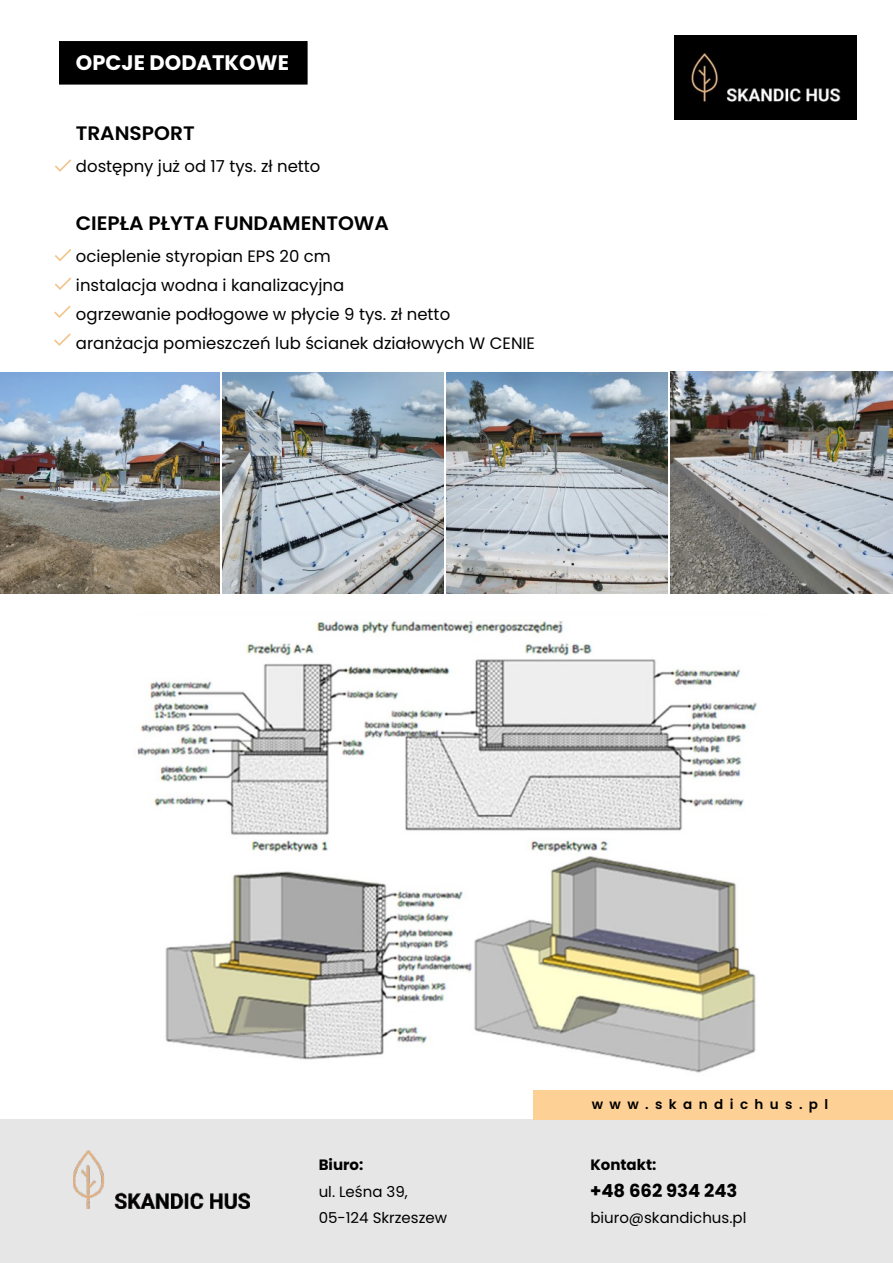
<style>
.page{position:relative;width:893px;height:1263px;background:#fff}
.page>*{position:absolute;margin:0;border:0;box-sizing:border-box;transform-origin:0 0}
.t1{font:700 21px "Poppins";color:#fff}
.t2{font:600 19.5px "Poppins";color:#000;scale:1.04 1}
.t3{font:700 18px "Poppins";color:#000}
.t4{font:16.5px/29.1px "Poppins";color:#000}
.t5{font:15px/26.4px "Poppins";color:#000}
.t6{font:700 15px "Poppins";color:#000}
.t7{font:600 13.5px "Poppins";letter-spacing:.475em;color:#000}
</style>
<div class="page">
<div style="left:0;top:1120px;width:893px;height:143px;background:#e6e6e6"></div>
<img style="left:74px;top:1151px;width:176px;height:57px">
<div style="left:533px;top:1090px;width:360px;height:30px;background:#fdd095"></div>
<img style="left:675px;top:35px;width:181px;height:85px">
<div style="left:59px;top:41px;width:249px;height:44px;background:#000"></div>
<svg style="left:55px;top:159px;width:16px;height:13px"></svg>
<svg style="left:55px;top:249px;width:16px;height:12px"></svg>
<svg style="left:55px;top:277px;width:16px;height:13px"></svg>
<svg style="left:54px;top:305px;width:17px;height:13px"></svg>
<svg style="left:54px;top:333px;width:17px;height:13px"></svg>
<img style="left:137px;top:620px;width:620px;height:453px">
<img style="left:0;top:373px;width:219px;height:221px">
<img style="left:222px;top:372px;width:222px;height:221px">
<img style="left:447px;top:372px;width:221px;height:221px">
<img style="left:671px;top:371px;width:222px;height:222px">
<p class="t1" style="left:76px;top:48px;width:215px">OPCJE DODATKOWE</p>
<p class="t2" style="left:76px;top:120px;width:116px">TRANSPORT</p>
<p class="t4" style="left:76px;top:152px;width:246px">dostępny już od 17 tys. zł netto</p>
<p class="t2" style="left:76px;top:209px;width:303px">CIEPŁA PŁYTA FUNDAMENTOWA</p>
<p class="t4" style="left:76px;top:241px;width:461px">ocieplenie styropian EPS 20 cm<br>instalacja wodna i kanalizacyjna<br>ogrzewanie podłogowe w płycie 9 tys. zł netto aranżacja pomieszczeń lub ścianek działowych W CENIE</p>
<p class="t7" style="left:592px;top:1095px;width:238px">www.skandichus.pl</p>
<p class="t6" style="left:319px;top:1154px;width:46px">Biuro:</p>
<p class="t5" style="left:319px;top:1178px;width:130px">ul. Leśna 39,<br>05-124 Skrzeszew</p>
<p class="t3" style="left:590px;top:1177px;width:149px">+48 662 934 243</p>
<p class="t6" style="left:590px;top:1154px;width:68px">Kontakt:</p>
<p class="t5" style="left:590px;top:1204px;width:158px">biuro@skandichus.pl</p>
</div>
